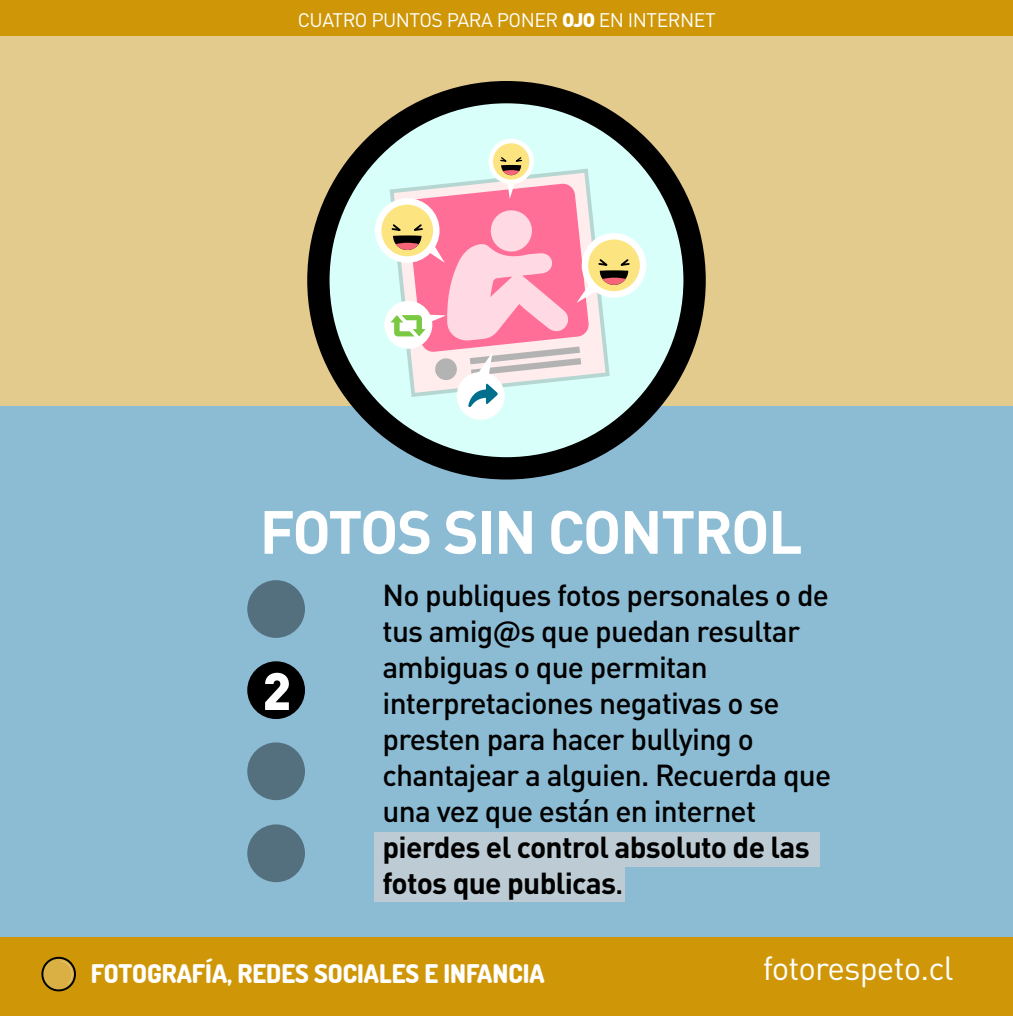
<style>
.page{position:relative;width:1013px;height:1016px;background:#8cbcd4}
.page>*{position:absolute;margin:0;border:0;box-sizing:border-box;transform-origin:0 0}
.t1{font:700 60px "DIN Pro";letter-spacing:-.025em;color:#fff}
.t2{font:900 51.9px "DIN Pro";color:#fff}
.t3{font:33.1px "DIN Pro";letter-spacing:-.025em;color:#fff}
.t4{font:500 30px/36px "DIN Pro";letter-spacing:-.025em;color:#000}
.t5{font:700 30px/36px "DIN Pro";letter-spacing:-.025em;color:#000}
.t6{font:200 25.7px "Dosis";color:#fff}
.t7{font:19.4px "DIN Pro";letter-spacing:-.025em;color:#fff}
.s1{font-weight:900}
.s2{font-weight:500}
</style>
<div class="page">
<div style="left:374px;top:832px;width:446px;height:35px;background:#bdccd4"></div>
<div style="left:374px;top:867px;width:252px;height:35px;background:#bdccd4"></div>
<div style="left:247px;top:580px;width:58px;height:58px;background:#54707f;border-radius:50%"></div>
<div style="left:0;top:0;width:1013px;height:406px;background:#e3ca8d"></div>
<svg style="left:318px;top:92px;width:377px;height:376px;background:#b0cfcc"></svg>
<svg style="left:390px;top:169px;width:220px;height:12px;background:#d9f6f3"></svg>
<div style="left:582px;top:233px;width:64px;height:65px;background:#fff;border-radius:50%"></div>
<div style="left:588px;top:240px;width:52px;height:51px;background:#fce480;border-radius:50%"></div>
<div style="left:488px;top:139px;width:46px;height:45px;background:#fff;border-radius:50%"></div>
<div style="left:493px;top:143px;width:36px;height:37px;background:#fce480;border-radius:50%"></div>
<svg style="left:500px;top:157px;width:23px;height:18px"></svg>
<div style="left:375px;top:198px;width:65px;height:65px;background:#fff;border-radius:50%"></div>
<div style="left:384px;top:301px;width:48px;height:48px;background:#fff;border-radius:50%"></div>
<div style="left:457px;top:372px;width:48px;height:48px;background:#fff;border-radius:50%"></div>
<div style="left:381px;top:205px;width:52px;height:51px;background:#fce480;border-radius:50%"></div>
<svg style="left:390px;top:181px;width:241px;height:226px;background:#eec4ca"></svg>
<div style="left:307px;top:81px;width:399px;height:399px;border:22px solid #000;border-radius:50%"></div>
<div style="left:0;top:0;width:1013px;height:36px;background:#cf9708"></div>
<div style="left:0;top:937px;width:1013px;height:79px;background:#cf9708"></div>
<svg style="left:41px;top:956px;width:35px;height:36px"></svg>
<div style="left:247px;top:661px;width:58px;height:58px;background:#000;border-radius:50%"></div>
<div style="left:247px;top:742px;width:58px;height:58px;background:#54707f;border-radius:50%"></div>
<div style="left:247px;top:824px;width:58px;height:58px;background:#54707f;border-radius:50%"></div>
<p class="t7" style="left:298px;top:4px;width:419px">CUATRO PUNTOS PARA PONER <span class="s1">OJO</span> EN INTERNET</p>
<h1 class="t1" style="left:260px;top:482px;width:544px">FOTOS SIN CONTROL</h1>
<h2 class="t2" style="left:262px;top:647px;width:30px">2</h2>
<p class="t4" style="left:382px;top:574px;width:450px">No publiques fotos personales o de tus amig@s que puedan resultar ambiguas o que permitan interpretaciones negativas o se presten para hacer bullying o chantajear a alguien. Recuerda que una vez que están en internet</p>
<p class="t5" style="left:382px;top:826px;width:429px">pierdes el control absoluto de las fotos que publicas<span class="s2">.</span></p>
<p class="t6" style="left:91px;top:956px;width:455px">FOTOGRAFÍA, REDES SOCIALES E INFANCIA</p>
<p class="t3" style="left:763px;top:942px;width:192px">fotorespeto.cl</p>
</div>
